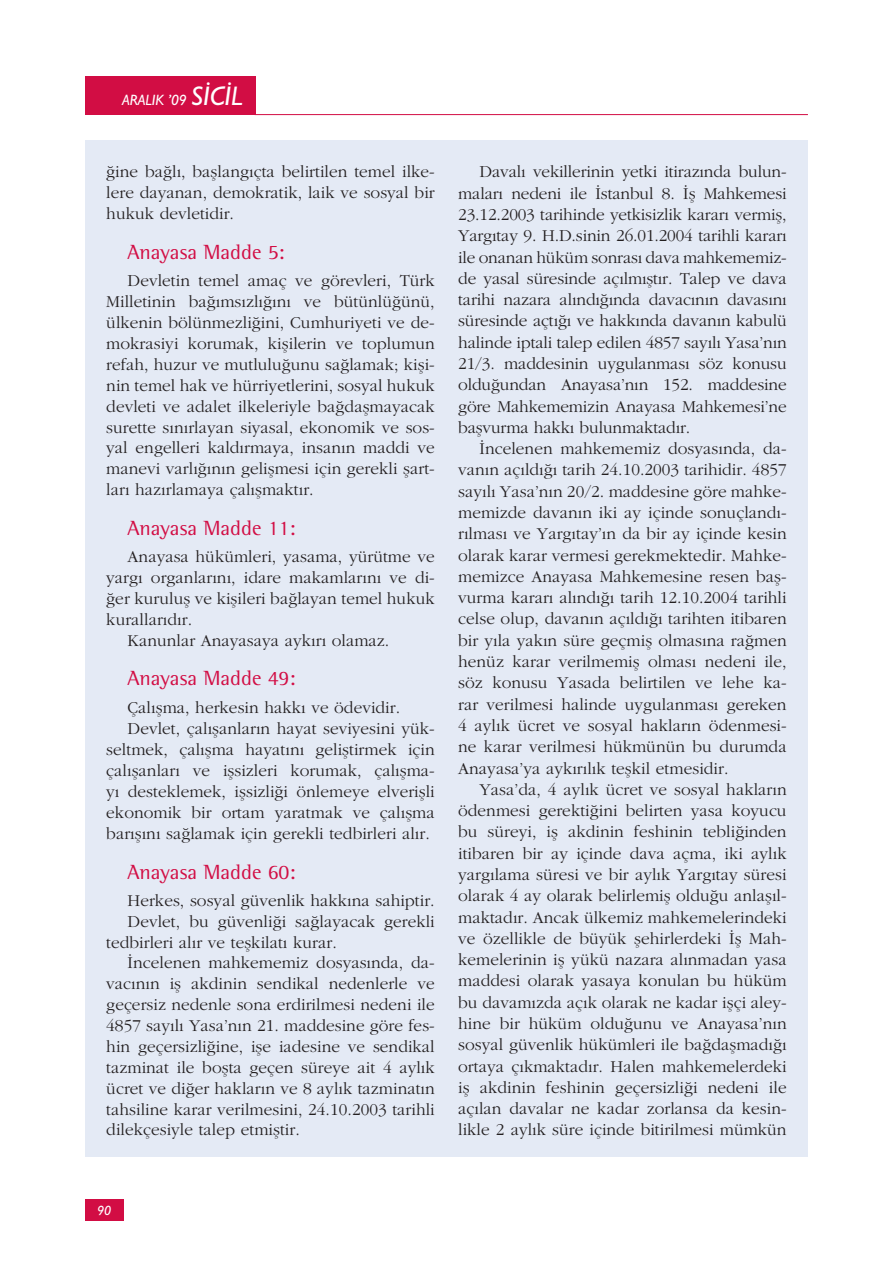
<style>
.page{position:relative;width:893px;height:1263px;background:#fff}
.page>*{position:absolute;margin:0;border:0;box-sizing:border-box;transform-origin:0 0}
.t1{font:21px "Rotis Semi Serif";color:#d20d44}
.t2{font:17.25px/21.3px "Garamond Turk";letter-spacing:.005em;color:#231f20;text-align:justify}
.t3{font:italic 500 15px "Gill Sans";color:#fff}
.t4{font:italic 500 13.5px "Gill Sans";color:#fff}
.s1{font-size:27px}
</style>
<div class="page">
<div style="left:85px;top:77px;width:170px;height:38px;background:#d20d44"></div>
<hr style="left:255px;top:114px;width:553px;height:1px;background:#d20d44">
<div style="left:85px;top:1199px;width:38px;height:21px;background:#d20d44"></div>
<div style="left:85px;top:140px;width:723px;height:1017px;background:#e4eaf5"></div>
<p class="t3" style="left:122px;top:91px;width:122px">ARALIK ’09 <span class="s1">SİCİL</span></p>
<p class="t2" style="left:106px;top:161px;width:330px">ğine bağlı, başlangıçta belirtilen temel ilke&shy;lere dayanan, demokratik, laik ve sosyal bir hukuk devletidir.</p>
<p class="t1" style="left:128px;top:240px;width:159px">Anayasa Madde 5:</p>
<p class="t2" style="left:106px;top:270px;width:330px;line-height:20.9px;text-indent:21px">Devletin temel amaç ve görevleri, Türk Milletinin bağımsızlığını ve bütünlüğünü, ülkenin bölünmezliğini, Cumhuriyeti ve de&shy;mokrasiyi korumak, kişilerin ve toplumun refah, huzur ve mutluluğunu sağlamak; kişi&shy;nin temel hak ve hürriyetlerini, sosyal hukuk devleti ve adalet ilkeleriyle bağdaşmayacak surette sınırlayan siyasal, ekonomik ve sos&shy;yal engelleri kaldırmaya, insanın maddi ve manevi varlığının gelişmesi için gerekli şart&shy;ları hazırlamaya çalışmaktır.</p>
<p class="t1" style="left:128px;top:516px;width:170px">Anayasa Madde 11:</p>
<p class="t2" style="left:128px;top:546px;width:309px">Anayasa hükümleri, yasama, yürütme ve</p>
<p class="t2" style="left:106px;top:567px;width:330px">yargı organlarını, idare makamlarını ve di-</p>
<p class="t2" style="left:106px;top:587px;width:330px">ğer kuruluş ve kişileri bağlayan temel hukuk</p>
<p class="t2" style="left:106px;top:608px;width:87px">kurallarıdır.</p>
<p class="t2" style="left:128px;top:629px;width:263px">Kanunlar Anayasaya aykırı olamaz.</p>
<p class="t1" style="left:128px;top:666px;width:170px">Anayasa Madde 49:</p>
<p class="t2" style="left:128px;top:696px;width:274px">Çalışma, herkesin hakkı ve ödevidir.</p>
<p class="t2" style="left:128px;top:717px;width:309px">Devlet, çalışanların hayat seviyesini yük-</p>
<p class="t2" style="left:106px;top:738px;width:330px">seltmek, çalışma hayatını geliştirmek için</p>
<p class="t2" style="left:106px;top:759px;width:330px">çalışanları ve işsizleri korumak, çalışma-</p>
<p class="t2" style="left:106px;top:780px;width:330px">yı desteklemek, işsizliği önlemeye elverişli</p>
<p class="t2" style="left:106px;top:801px;width:330px">ekonomik bir ortam yaratmak ve çalışma</p>
<p class="t2" style="left:106px;top:822px;width:325px">barışını sağlamak için gerekli tedbirleri alır.</p>
<p class="t1" style="left:128px;top:859px;width:170px">Anayasa Madde 60:</p>
<p class="t2" style="left:128px;top:889px;width:309px">Herkes, sosyal güvenlik hakkına sahiptir.</p>
<p class="t2" style="left:128px;top:910px;width:309px">Devlet, bu güvenliği sağlayacak gerekli</p>
<p class="t2" style="left:106px;top:931px;width:232px">tedbirleri alır ve teşkilatı kurar.</p>
<p class="t2" style="left:128px;top:952px;width:309px">İncelenen mahkememiz dosyasında, da-</p>
<p class="t2" style="left:106px;top:973px;width:330px">vacının iş akdinin sendikal nedenlerle ve</p>
<p class="t2" style="left:106px;top:994px;width:330px">geçersiz nedenle sona erdirilmesi nedeni ile</p>
<p class="t2" style="left:106px;top:1015px;width:330px">4857 sayılı Yasa’nın 21. maddesine göre fes-</p>
<p class="t2" style="left:106px;top:1035px;width:330px">hin geçersizliğine, işe iadesine ve sendikal</p>
<p class="t2" style="left:106px;top:1056px;width:330px">tazminat ile boşta geçen süreye ait 4 aylık</p>
<p class="t2" style="left:106px;top:1077px;width:330px">ücret ve diğer hakların ve 8 aylık tazminatın</p>
<p class="t2" style="left:106px;top:1098px;width:330px">tahsiline karar verilmesini, 24.10.2003 tarihli</p>
<p class="t2" style="left:106px;top:1119px;width:195px">dilekçesiyle talep etmiştir.</p>
<p class="t2" style="left:458px;top:161px;width:330px;text-indent:21px">Davalı vekillerinin yetki itirazında bulun&shy;maları nedeni ile İstanbul 8. İş Mahkemesi 23.12.2003 tarihinde yetkisizlik kararı vermiş, Yargıtay 9. H.D.sinin 26.01.2004 tarihli kararı ile onanan hüküm sonrası dava mahkememiz&shy;de yasal süresinde açılmıştır. Talep ve dava tarihi nazara alındığında davacının davasını süresinde açtığı ve hakkında davanın kabulü halinde iptali talep edilen 4857 sayılı Yasa’nın 21/3. maddesinin uygulanması söz konusu olduğundan Anayasa’nın 152. maddesine göre Mahkememizin Anayasa Mahkemesi’ne başvurma hakkı bulunmaktadır.</p>
<p class="t2" style="left:458px;top:438px;width:330px;text-indent:21px">İncelenen mahkememiz dosyasında, da&shy;vanın açıldığı tarih 24.10.2003 tarihidir. 4857 sayılı Yasa’nın 20/2. maddesine göre mahke&shy;memizde davanın iki ay içinde sonuçlandı&shy;rılması ve Yargıtay’ın da bir ay içinde kesin olarak karar vermesi gerekmektedir. Mahke&shy;memizce Anayasa Mahkemesine resen baş&shy;vurma kararı alındığı tarih 12.10.2004 tarihli celse olup, davanın açıldığı tarihten itibaren bir yıla yakın süre geçmiş olmasına rağmen henüz karar verilmemiş olması nedeni ile, söz konusu Yasada belirtilen ve lehe ka&shy;rar verilmesi halinde uygulanması gereken 4 aylık ücret ve sosyal hakların ödenmesi&shy;ne karar verilmesi hükmünün bu durumda Anayasa’ya aykırılık teşkil etmesidir.</p>
<p class="t2" style="left:458px;top:778px;width:330px;text-indent:21px">Yasa’da, 4 aylık ücret ve sosyal hakların ödenmesi gerektiğini belirten yasa koyucu bu süreyi, iş akdinin feshinin tebliğinden itibaren bir ay içinde dava açma, iki aylık yargılama süresi ve bir aylık Yargıtay süresi olarak 4 ay olarak belirlemiş olduğu anlaşıl&shy;maktadır. Ancak ülkemiz mahkemelerindeki ve özellikle de büyük şehirlerdeki İş Mah&shy;kemelerinin iş yükü nazara alınmadan yasa maddesi olarak yasaya konulan bu hüküm bu davamızda açık olarak ne kadar işçi aley&shy;hine bir hüküm olduğunu ve Anayasa’nın sosyal güvenlik hükümleri ile bağdaşmadığı ortaya çıkmaktadır. Halen mahkemelerdeki iş akdinin feshinin geçersizliği nedeni ile açılan davalar ne kadar zorlansa da kesin&shy;likle 2 aylık süre içinde bitirilmesi mümkün</p>
<p class="t4" style="left:97px;top:1202px;width:16px">90</p>
</div>
